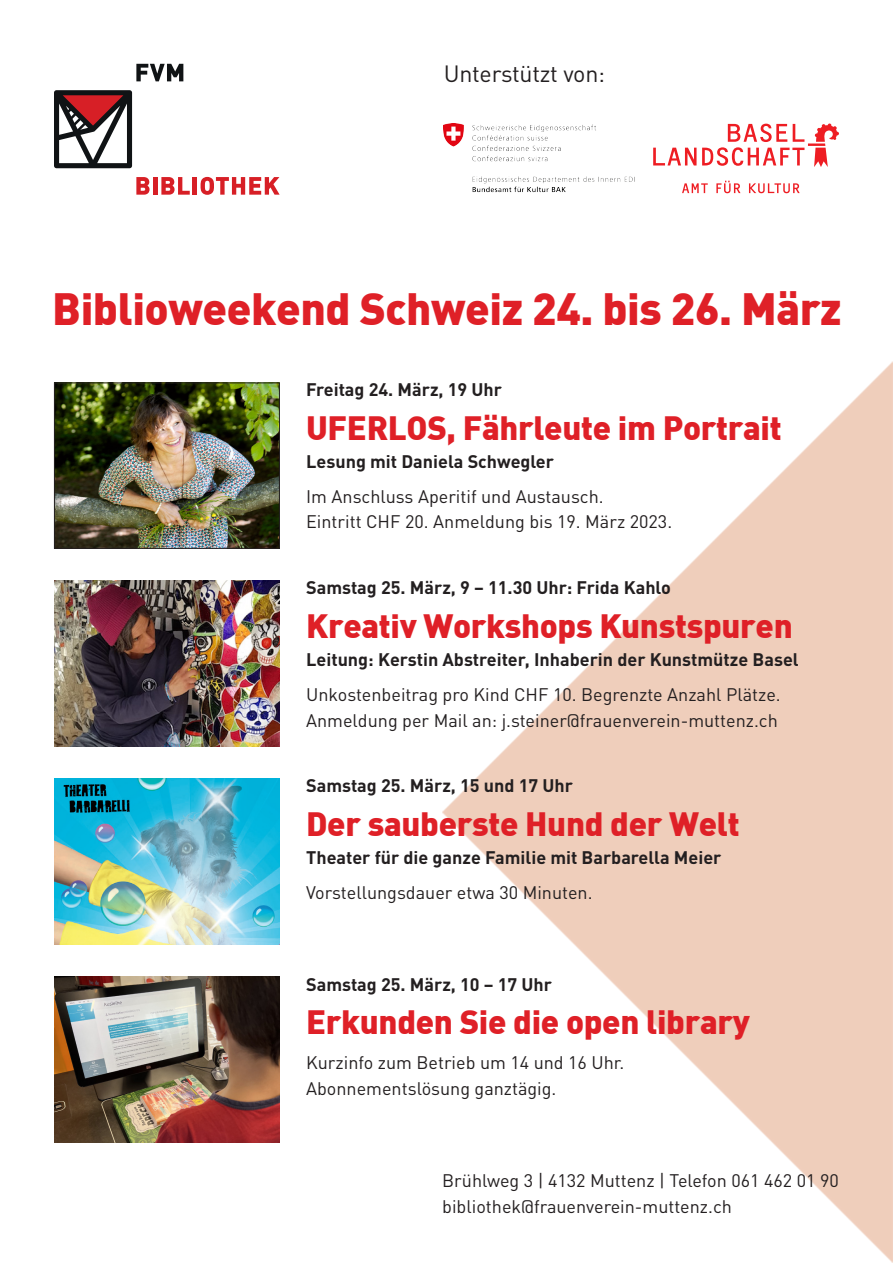
<style>
.page{position:relative;width:893px;height:1263px;background:#fff}
.page>*{position:absolute;margin:0;border:0;box-sizing:border-box;transform-origin:0 0}
.t1{font:900 44.25px "DIN";letter-spacing:-.01em;color:#df2027}
.t2{font:900 33px "DIN";letter-spacing:-.01em;color:#df2027}
.t3{font:23.25px "DIN Pro";letter-spacing:-.01em;color:#231f20}
.t4{font:18px "DIN Pro";color:#231f20}
.t5{font:700 18px "DIN Pro";color:#231f20}
</style>
<div class="page">
<img style="left:442px;top:361px;width:451px;height:902px">
<svg style="left:136px;top:64px;width:47px;height:17px"></svg>
<svg style="left:54px;top:90px;width:78px;height:78px"></svg>
<svg style="left:136px;top:177px;width:14px;height:18px"></svg>
<hr style="left:153px;top:177px;width:4px;height:18px;background:#d71f26">
<svg style="left:161px;top:177px;width:29px;height:18px"></svg>
<hr style="left:193px;top:177px;width:4px;height:18px;background:#d71f26">
<svg style="left:200px;top:177px;width:80px;height:18px"></svg>
<img style="left:54px;top:977px;width:225px;height:166px">
<img style="left:56px;top:385px;width:222px;height:162px">
<div style="left:54px;top:383px;width:226px;height:166px;border:1px solid #231f20"></div>
<img style="left:54px;top:581px;width:226px;height:166px">
<img style="left:54px;top:779px;width:226px;height:166px">
<svg style="left:653px;top:148px;width:43px;height:17px"></svg>
<svg style="left:702px;top:124px;width:102px;height:42px"></svg>
<svg style="left:814px;top:148px;width:14px;height:19px"></svg>
<svg style="left:815px;top:124px;width:24px;height:18px"></svg>
<hr style="left:808px;top:143px;width:17px;height:3px;background:#ee1d23">
<svg style="left:682px;top:183px;width:26px;height:10px"></svg>
<svg style="left:716px;top:181px;width:24px;height:12px"></svg>
<svg style="left:749px;top:183px;width:51px;height:10px"></svg>
<img style="left:444px;top:124px;width:191px;height:69px">
<p class="t3" style="left:444px;top:57px;width:163px">Unterstützt von:</p>
<p class="t1" style="left:52px;top:280px;width:791px">Biblioweekend Schweiz 24. bis 26. März</p>
<p class="t5" style="left:306px;top:378px;width:197px">Freitag 24. März, 19 Uhr</p>
<p class="t2" style="left:306px;top:406px;width:477px">UFERLOS, Fährleute im Portrait</p>
<p class="t5" style="left:306px;top:449px;width:249px">Lesung mit Daniela Schwegler</p>
<p class="t4" style="left:306px;top:484px;width:299px">Im Anschluss Aperitif und Austausch.</p>
<p class="t4" style="left:306px;top:510px;width:368px">Eintritt CHF 20. Anmeldung bis 19. März 2023.</p>
<p class="t5" style="left:306px;top:576px;width:366px">Samstag 25. März, 9 – 11.30 Uhr: Frida Kahlo</p>
<p class="t2" style="left:306px;top:604px;width:488px">Kreativ Workshops Kunstspuren</p>
<p class="t5" style="left:306px;top:647px;width:494px">Leitung: Kerstin Abstreiter, Inhaberin der Kunstmütze Basel</p>
<p class="t4" style="left:306px;top:682px;width:476px">Unkostenbeitrag pro Kind CHF 10. Begrenzte Anzahl Plätze.</p>
<p class="t4" style="left:306px;top:708px;width:473px">Anmeldung per Mail an: j.steiner@frauenverein-muttenz.ch</p>
<p class="t5" style="left:306px;top:774px;width:268px">Samstag 25. März, 15 und 17 Uhr</p>
<p class="t2" style="left:306px;top:802px;width:435px">Der sauberste Hund der Welt</p>
<p class="t5" style="left:306px;top:845px;width:417px">Theater für die ganze Familie mit Barbarella Meier</p>
<p class="t4" style="left:306px;top:880px;width:288px">Vorstellungsdauer etwa 30 Minuten.</p>
<p class="t5" style="left:306px;top:972px;width:247px">Samstag 25. März, 10 – 17 Uhr</p>
<p class="t2" style="left:306px;top:1000px;width:445px">Erkunden Sie die open library</p>
<p class="t4" style="left:306px;top:1050px;width:320px">Kurzinfo zum Betrieb um 14 und 16 Uhr.</p>
<p class="t4" style="left:306px;top:1076px;width:252px">Abonnementslösung ganztägig.</p>
<p class="t4" style="left:442px;top:1169px;width:398px">Brühlweg 3 | 4132 Muttenz | Telefon 061 462 01 90</p>
<p class="t4" style="left:442px;top:1194px;width:291px">bibliothek@frauenverein-muttenz.ch</p>
</div>
